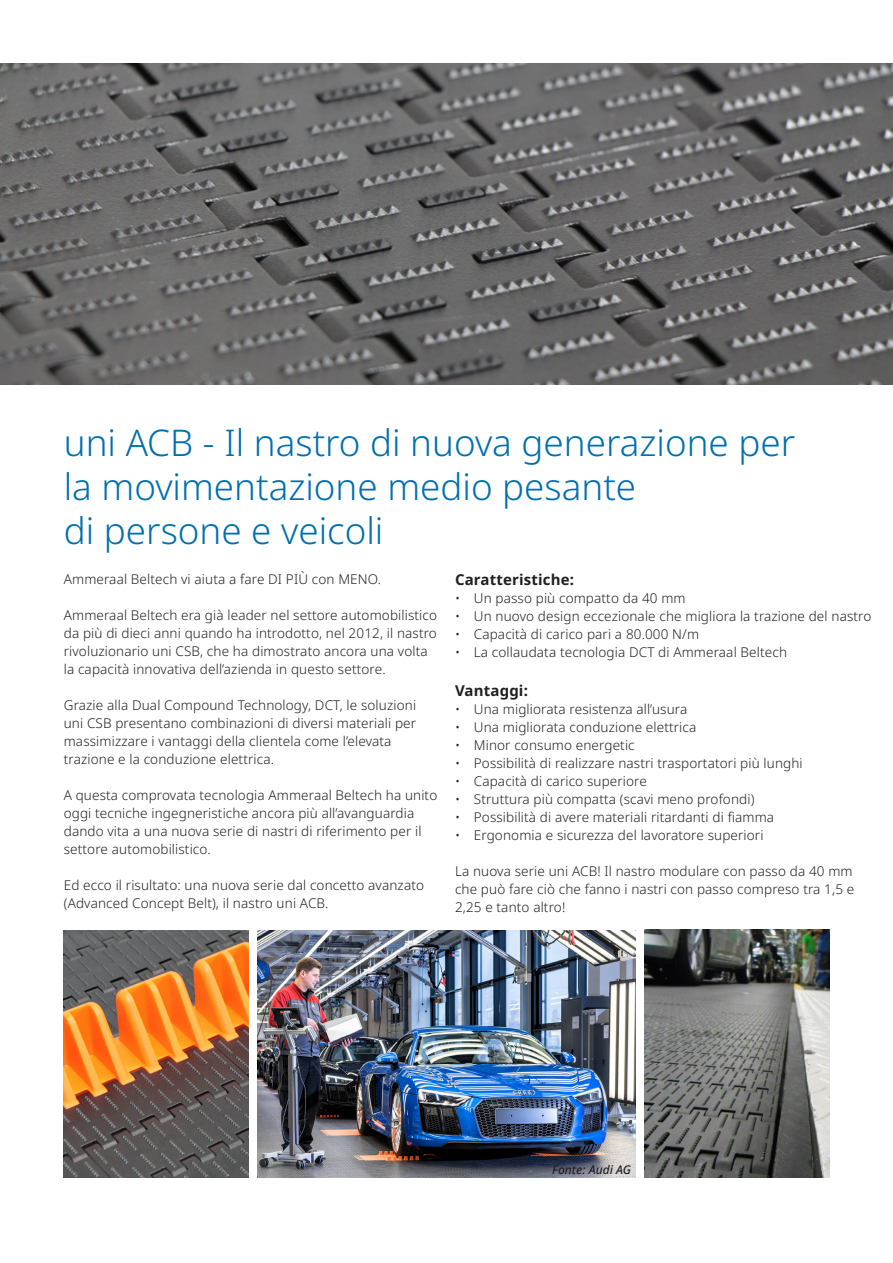
<style>
.page{position:relative;width:893px;height:1263px;background:#fff}
.page>*{position:absolute;margin:0;border:0;box-sizing:border-box;transform-origin:0 0}
.t1{font:300 36.75px/44.1px "Noto Sans";color:#006faf}
.t2{font:700 15px "Noto Sans";letter-spacing:.01em;color:#231f20}
.t3{font:300 13.5px/18px "Noto Sans";letter-spacing:.01em;color:#231f20}
.t4{font:italic 500 12px "Noto Sans";color:#231f20}
</style>
<div class="page">
<img style="left:0;top:64px;width:893px;height:321px">
<img style="left:64px;top:930px;width:185px;height:248px">
<img style="left:258px;top:930px;width:377px;height:248px">
<img style="left:644px;top:929px;width:185px;height:249px">
<p class="t1" style="left:64px;top:422px;width:733px">uni ACB - Il nastro di nuova generazione per la movimentazione medio pesante<br>di persone e veicoli</p>
<p class="t3" style="left:64px;top:570px;width:319px">Ammeraal Beltech vi aiuta a fare DI PIÙ con MENO.</p>
<p class="t3" style="left:64px;top:606px;width:375px">Ammeraal Beltech era già leader nel settore automobilistico da più di dieci anni quando ha introdotto, nel 2012, il nastro rivoluzionario uni CSB, che ha dimostrato ancora una volta la capacità innovativa dell’azienda in questo settore.</p>
<p class="t3" style="left:64px;top:696px;width:354px">Grazie alla Dual Compound Technology, DCT, le soluzioni uni CSB presentano combinazioni di diversi materiali per massimizzare i vantaggi della clientela come l’elevata trazione e la conduzione elettrica.</p>
<p class="t3" style="left:64px;top:786px;width:375px">A questa comprovata tecnologia Ammeraal Beltech ha unito oggi tecniche ingegneristiche ancora più all’avanguardia dando vita a una nuova serie di nastri di riferimento per il settore automobilistico.</p>
<p class="t3" style="left:64px;top:876px;width:362px">Ed ecco il risultato: una nuova serie dal concetto avanzato (Advanced Concept Belt), il nastro uni ACB.</p>
<p class="t2" style="left:455px;top:569px;width:120px">Caratteristiche:</p>
<p class="t3" style="left:455px;top:590px;width:232px">• Un passo più compatto da 40 mm</p>
<p class="t3" style="left:455px;top:608px;width:418px">• Un nuovo design eccezionale che migliora la trazione del nastro</p>
<p class="t3" style="left:455px;top:626px;width:246px">• Capacità di carico pari a 80.000 N/m</p>
<p class="t3" style="left:455px;top:644px;width:334px">• La collaudata tecnologia DCT di Ammeraal Beltech</p>
<p class="t2" style="left:455px;top:680px;width:74px">Vantaggi:</p>
<p class="t3" style="left:455px;top:701px;width:234px">• Una migliorata resistenza all’usura</p>
<p class="t3" style="left:455px;top:719px;width:243px">• Una migliorata conduzione elettrica</p>
<p class="t3" style="left:455px;top:737px;width:181px">• Minor consumo energetic</p>
<p class="t3" style="left:455px;top:755px;width:349px">• Possibilità di realizzare nastri trasportatori più lunghi</p>
<p class="t3" style="left:455px;top:773px;width:193px">• Capacità di carico superiore</p>
<p class="t3" style="left:455px;top:791px;width:301px">• Struttura più compatta (scavi meno profondi)</p>
<p class="t3" style="left:455px;top:809px;width:321px">• Possibilità di avere materiali ritardanti di fiamma</p>
<p class="t3" style="left:455px;top:827px;width:310px">• Ergonomia e sicurezza del lavoratore superiori</p>
<p class="t3" style="left:455px;top:863px;width:401px;text-align:justify">La nuova serie uni ACB! Il nastro modulare con passo da 40 mm che può fare ciò che fanno i nastri con passo compreso tra 1,5 e 2,25 e tanto altro!</p>
<p class="t4" style="left:552px;top:1161px;width:80px">Fonte: Audi AG</p>
</div>
